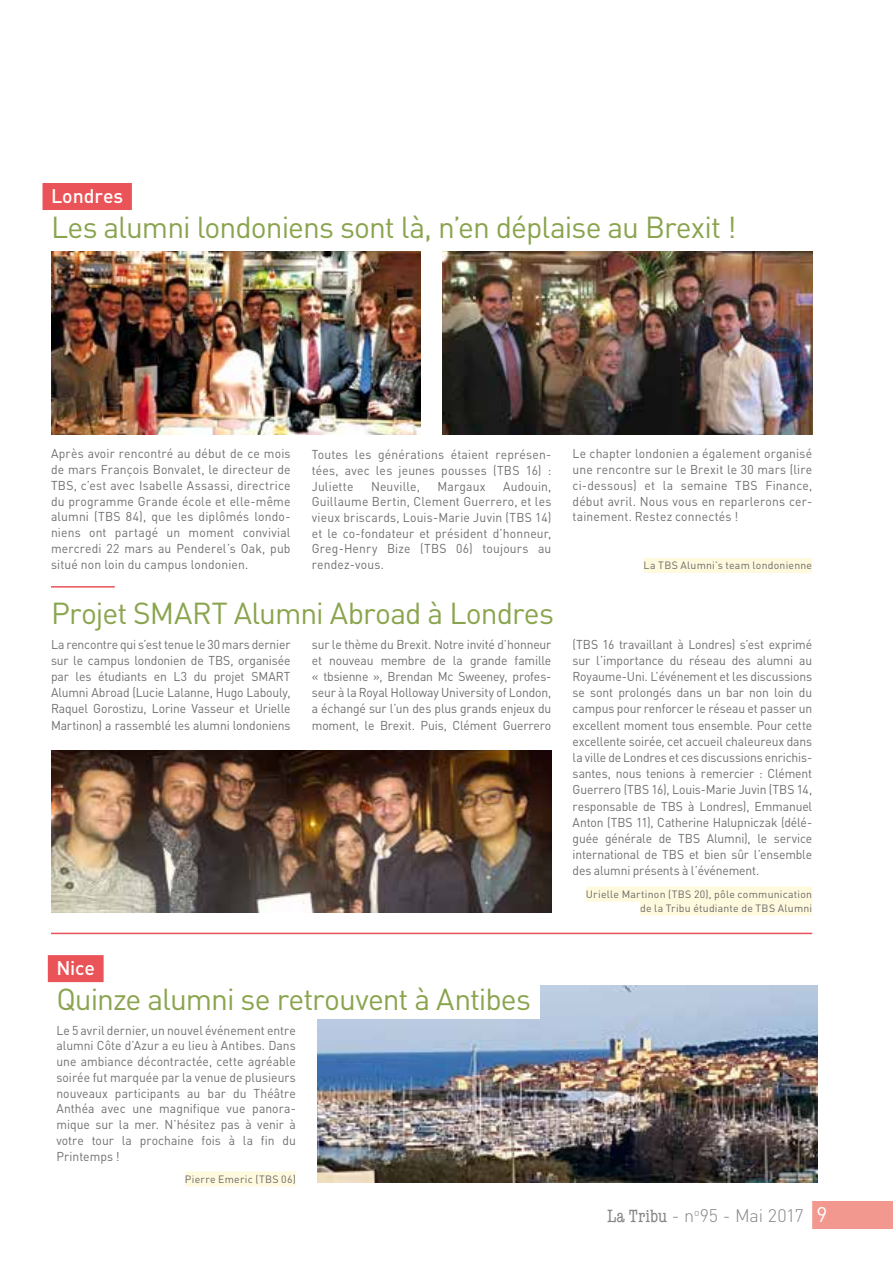
<style>
.page{position:relative;width:893px;height:1263px;background:#fff}
.page>*{position:absolute;margin:0;border:0;box-sizing:border-box;transform-origin:0 0}
.t1{font:30px "DIN";letter-spacing:-.03em;color:#8aa44e}
.t2{font:21px "DIN";color:#fff}
.t3{font:500 19.5px "DIN";color:#fff}
.t4{font:300 18px "DIN";letter-spacing:-.01em;color:#878787}
.t5{font:12.75px/15.8px "DIN";letter-spacing:.01em;color:#706f6f;text-align:justify;scale:.95 1}
.t6{font:10.5px/14px "DIN";letter-spacing:.02em;color:#686868;text-align:right}
.s1{font-family:"American Typewriter";font-weight:400;font-stretch:condensed}
</style>
<div class="page">
<div style="left:812px;top:1202px;width:81px;height:27px;background:#f3988e"></div>
<div style="left:43px;top:183px;width:89px;height:27px;background:#ea5357"></div>
<div style="left:644px;top:558px;width:168px;height:15px;background:#fff9de"></div>
<hr style="left:51px;top:933px;width:761px;height:1px;background:#ea5357">
<img style="left:442px;top:251px;width:370px;height:183px">
<img style="left:51px;top:251px;width:370px;height:183px">
<div style="left:586px;top:886px;width:226px;height:15px;background:#fff9de"></div>
<div style="left:640px;top:900px;width:172px;height:15px;background:#fff9de"></div>
<img style="left:51px;top:750px;width:500px;height:162px">
<img style="left:317px;top:985px;width:500px;height:197px">
<div style="left:59px;top:959px;width:480px;height:60px;background:#fff"></div>
<div style="left:48px;top:955px;width:56px;height:27px;background:#ea5357"></div>
<div style="left:185px;top:1171px;width:111px;height:15px;background:#fff9de"></div>
<hr style="left:51px;top:586px;width:64px;height:2px;background:#ea5357">
<h3 class="t3" style="left:51px;top:184px;width:74px">Londres</h3>
<h1 class="t1" style="left:51px;top:209px;width:687px">Les alumni londoniens sont là, n’en déplaise au Brexit !</h1>
<p class="t5" style="left:51px;top:446px;width:254px">Après avoir rencontré au début de ce mois de mars François Bonvalet, le directeur de TBS, c’est avec Isabelle Assassi, directrice du programme Grande école et elle-même alumni (TBS 84), que les diplômés londo&shy;niens ont partagé un moment convivial mercredi 22 mars au Penderel’s Oak, pub situé non loin du campus londonien.</p>
<p class="t5" style="left:312px;top:446px;width:254px">Toutes les générations étaient représen&shy;tées, avec les jeunes pousses (TBS 16) :<br>Juliette</p>
<p class="t5" style="left:312px;top:478px;width:254px;text-indent:191px">Audouin, Guillaume Bertin, Clement Guerrero, et les vieux briscards, Louis-Marie Juvin (TBS 14) et le co-fondateur et président d’honneur, Greg-Henry Bize (TBS 06) toujours au rendez-vous.</p>
<p class="t5" style="left:371px;top:478px;width:53px">Neuville,</p>
<p class="t5" style="left:437px;top:478px;width:52px">Margaux</p>
<p class="t5" style="left:573px;top:446px;width:254px">Le chapter londonien a également organisé une rencontre sur le Brexit le 30 mars (lire ci-dessous) et la semaine TBS Finance, début avril. Nous vous en reparlerons cer&shy;tainement. Restez connectés !</p>
<p class="t6" style="left:644px;top:558px;width:170px">La TBS Alumni’s team londonienne</p>
<h1 class="t1" style="left:51px;top:594px;width:504px">Projet SMART Alumni Abroad à Londres</h1>
<p class="t5" style="left:51px;top:636px;width:254px;line-height:16.2px">La rencontre qui s’est tenue le 30 mars dernier sur le campus londonien de TBS, organisée par les étudiants en L3 du projet SMART Alumni Abroad (Lucie Lalanne, Hugo Labouly, Raquel Gorostizu, Lorine Vasseur et Urielle Martinon) a rassemblé les alumni londoniens</p>
<p class="t5" style="left:312px;top:636px;width:254px;line-height:16.2px">sur le thème du Brexit. Notre invité d’honneur et nouveau membre de la grande famille « tbsienne », Brendan Mc Sweeney, profes&shy;seur à la Royal Holloway University of London, a échangé sur l’un des plus grands enjeux du moment, le Brexit. Puis, Clément Guerrero</p>
<p class="t5" style="left:573px;top:636px;width:254px;line-height:16.2px">(TBS 16 travaillant à Londres) s’est exprimé sur l’importance du réseau des alumni au Royaume-Uni. L’événement et les discussions se sont prolongés dans un bar non loin du campus pour renforcer le réseau et passer un excellent moment tous ensemble. Pour cette excellente soirée, cet accueil chaleureux dans la ville de Londres et ces discussions enrichis&shy;santes, nous tenions à remercier : Clément Guerrero (TBS 16), Louis-Marie Juvin (TBS 14, responsable de TBS à Londres), Emmanuel Anton (TBS 11), Catherine Halupniczak (délé&shy;guée générale de TBS Alumni), le service international de TBS et bien sûr l’ensemble des alumni présents à l’événement.</p>
<p class="t6" style="left:586px;top:887px;width:228px">Urielle Martinon (TBS 20), pôle communication de la Tribu étudiante de TBS Alumni</p>
<h3 class="t3" style="left:56px;top:956px;width:40px">N ice</h3>
<h1 class="t1" style="left:56px;top:981px;width:476px">Quinze alumni se retrouvent à Antibes</h1>
<p class="t5" style="left:56px;top:1022px;width:254px">Le 5 avril dernier, un nouvel événement entre alumni Côte d’Azur a eu lieu à Antibes. Dans une ambiance décontractée, cette agréable soirée fut marquée par la venue de plusieurs nouveaux participants au bar du Théâtre Anthéa avec une magnifique vue panora&shy;mique sur la mer. N’hésitez pas à venir à votre tour la prochaine fois à la fin du Printemps !</p>
<p class="t6" style="left:185px;top:1172px;width:112px">Pierre Emeric (TBS 06)</p>
<h3 class="t4" style="left:607px;top:1205px;width:198px"><span class="s1">La Tribu</span> - n<sup>o</sup>95 - Mai 2017</h3>
<h2 class="t2" style="left:816px;top:1202px;width:12px">9</h2>
</div>
